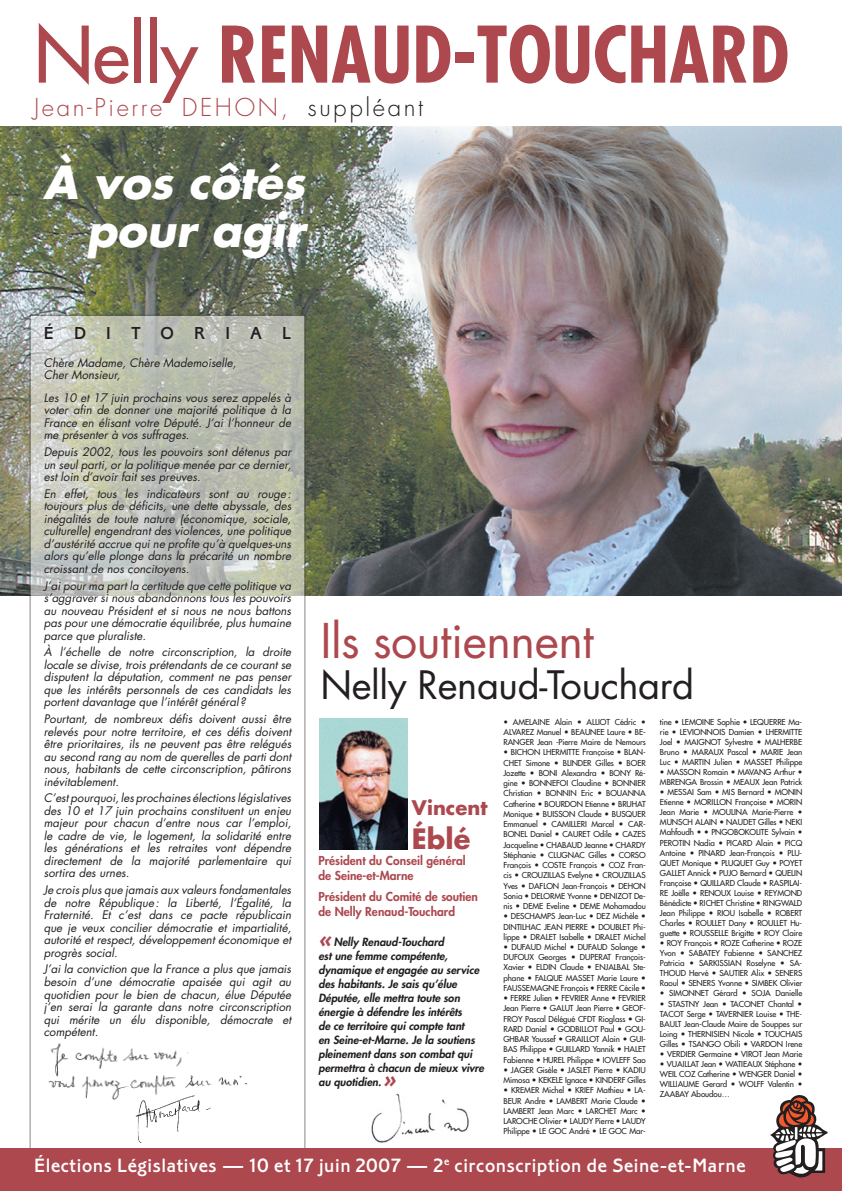
<style>
.page{position:relative;width:842px;height:1191px;background:#fff}
.page>*{position:absolute;margin:0;border:0;box-sizing:border-box;transform-origin:0 0}
.t1{font:700 condensed 75.7px "Futura LT";color:#ac484e}
.t2{font:46.6px "Futura LT";letter-spacing:-.01em;color:#ac484e}
.t3{font:italic 700 44.5px/48px "Futura LT";color:#fff;text-align:right}
.t4{font:38.1px "Futura LT";letter-spacing:-.01em;color:#231f20}
.t5{font:700 27.3px "Futura LT";color:#ac484e}
.t6{font:300 24px "Futura LT";letter-spacing:.11em;color:#ac484e}
.t7{font:20px "Corinthian Medium Plain";letter-spacing:.03em;color:#fff}
.t8{font:700 19.6px "Futura LT";color:#ac484e}
.t9{font:18px "Corinthian Medium Plain";letter-spacing:1.12em;color:#231f20}
.t10{font:800 12px/15px "Futura LT";color:#ac484e}
.t11{font:italic 11.5px/12.5px "Futura LT";color:#231f20;text-align:justify}
.t12{font:italic 800 11px/14px "Futura LT";color:#231f20}
.t13{font:8px/10.2px "Futura LT";letter-spacing:-.01em;color:#231f20;text-align:justify}
.s1{font-weight:400;font-stretch:normal}
.s2{color:#231f20}
.s3{font-weight:700;font-size:21px;color:#ac484e}
</style>
<div class="page">
<img style="left:1px;top:126px;width:841px;height:469px">
<svg style="left:30px;top:315px;width:275px;height:833px"></svg>
<div style="left:0;top:1148px;width:842px;height:43px;background:#ac484e"></div>
<svg style="left:771px;top:1095px;width:56px;height:82px"></svg>
<div style="left:35px;top:317px;width:268px;height:733px;background:#fff;opacity:.75"></div>
<img style="left:129px;top:1106px;width:87px;height:38px">
<img style="left:47px;top:1037px;width:141px;height:26px">
<img style="left:44px;top:1063px;width:211px;height:43px">
<img style="left:319px;top:718px;width:88px;height:131px">
<img style="left:371px;top:1093px;width:98px;height:50px">
<h1 class="t1" style="left:34px;top:8px;width:757px"><span class="s1">Nelly</span> RENAUD-TOUCHARD</h1>
<h3 class="t6" style="left:34px;top:93px;width:391px">Jean-Pierre DEHON, <span class="s2">suppléant</span></h3>
<h3 class="t3" style="left:43px;top:158px;width:263px">À vos côtés pour agir</h3>
<h3 class="t9" style="left:44px;top:322px;width:249px">ÉDITORIAL</h3>
<h3 class="t11" style="left:44px;top:356px;width:194px">Chère Madame, Chère Mademoiselle,<br>Cher Monsieur,</h3>
<h3 class="t11" style="left:44px;top:391px;width:249px">Les 10 et 17 juin prochains vous serez appelés à voter afin de donner une majorité politique à la France en élisant votre Député. J’ai l’honneur de me présenter à vos suffrages.</h3>
<h3 class="t11" style="left:44px;top:446px;width:249px">Depuis 2002, tous les pouvoirs sont détenus par un seul parti, or la politique menée par ce dernier, est loin d’avoir fait ses preuves.</h3>
<p class="t11" style="left:44px;top:487px;width:249px">En effet, tous les indicateurs sont au rouge : toujours plus de déficits, une dette abyssale, des inégalités de toute nature (économique, sociale, culturelle) engendrant des violences, une politique d’austérité accrue qui ne profite qu’à quelques-uns alors qu’elle plonge dans la précarité un nombre croissant de nos concitoyens.</p>
<h3 class="t11" style="left:44px;top:579px;width:249px">J’ai pour ma part la certitude que cette politique va s’aggraver si nous abandonnons tous les pouvoirs au nouveau Président et si nous ne nous battons pas pour une démocratie équilibrée, plus humaine parce que pluraliste.</h3>
<p class="t11" style="left:44px;top:646px;width:249px">À l’échelle de notre circonscription, la droite locale se divise, trois prétendants de ce courant se disputent la députation, comment ne pas penser que les intérêts personnels de ces candidats les portent davantage que l’intérêt général ?</p>
<p class="t11" style="left:44px;top:713px;width:249px">Pourtant, de nombreux défis doivent aussi être relevés pour notre territoire, et ces défis doivent être prioritaires, ils ne peuvent pas être relégués au second rang au nom de querelles de parti dont nous, habitants de cette circonscription, pâtirons inévitablement.</p>
<p class="t11" style="left:44px;top:792px;width:249px">C’est pourquoi, les prochaines élections législatives des 10 et 17 juin prochains constituent un enjeu majeur pour chacun d’entre nous car l’emploi, le cadre de vie, le logement, la solidarité entre les générations et les retraites vont dépendre directement de la majorité parlementaire qui sortira des urnes.</p>
<p class="t11" style="left:44px;top:884px;width:249px">Je crois plus que jamais aux valeurs fondamentales de notre République : la Liberté, l’Égalité, la Fraternité. Et c’est dans ce pacte républicain que je veux concilier démocratie et impartialité, autorité et respect, développement économique et progrès social.</p>
<p class="t11" style="left:44px;top:963px;width:249px">J’ai la conviction que la France a plus que jamais besoin d’une démocratie apaisée qui agit au quotidien pour le bien de chacun, élue Députée j’en serai la garante dans notre circonscription qui mérite un élu disponible, démocrate et compétent.</p>
<h2 class="t2" style="left:320px;top:611px;width:275px">Ils soutiennent</h2>
<h3 class="t4" style="left:320px;top:661px;width:375px">Nelly Renaud-Touchard</h3>
<p class="t13" style="left:503px;top:716px;width:144px">• AMELAINE Alain • ALLIOT Cédric • ALVAREZ Manuel • BEAUNEE Laure • BE-RANGER Jean -Pierre Maire de Nemours</p>
<p class="t13" style="left:503px;top:747px;width:144px">• BICHON LHERMITTE Françoise • BLAN-CHET Simone • BLINDER Gilles • BOER Jozette • BONI Alexandra • BONY Ré&shy;gine • BONNEFOI Claudine • BONNIER Christian • BONNIN Eric • BOUANNA Catherine • BOURDON Etienne • BRUHAT Monique • BUISSON Claude • BUSQUER Emmanuel • CAMILLERI Marcel • CAR-BONEL Daniel • CAURET Odile • CAZES Jacqueline • CHABAUD Jeanne • CHARDY Stéphanie • CLUGNAC Gilles • CORSO François • COSTE François • COZ Fran&shy;cis • CROUZILLAS Evelyne • CROUZILLAS Yves • DAFLON Jean-François • DEHON Sonia • DELORME Yvonne • DENIZOT De&shy;nis • DEME Eveline • DEME Mohamadou</p>
<p class="t13" style="left:503px;top:911px;width:144px">• DESCHAMPS Jean-Luc • DEZ Michèle • DINTILHAC JEAN PIERRE • DOUBLET Phi&shy;lippe • DRALET Isabelle • DRALET Michel</p>
<p class="t13" style="left:503px;top:942px;width:144px">• DUFAUD Michel • DUFAUD Solange • DUFOUX Georges • DUPERAT François-Xavier • ELDIN Claude • ENJALBAL Ste&shy;phane • FALQUE MASSET Marie Laure • FAUSSEMAGNE François • FERRE Cécile •</p>
<p class="t13" style="left:503px;top:993px;width:144px">• FERRE Julien • FEVRIER Anne • FEVRIER Jean Pierre • GALUT Jean Pierre • GEOF-FROY Pascal Délégué CFDT Rioglass • GI-RARD Daniel • GODBILLOT Paul • GOU-GHBAR Youssef • GRAILLOT Alain • GUI-BAS Philippe • GUILLARD Yannik • HALET Fabienne • HUREL Philippe • IOVLEFF Sao</p>
<p class="t13" style="left:503px;top:1064px;width:144px">• JAGER Gisèle • JASLET Pierre • KADIU<br>Mimosa • KEKELE Ignace • KINDERF Gilles</p>
<p class="t13" style="left:503px;top:1085px;width:144px">• KREMER Michel • KRIEF Mathieu • LA-BEUR Andre • LAMBERT Marie Claude • LAMBERT Jean Marc • LARCHET Marc • LAROCHE Olivier • LAUDY Pierre • LAUDY Philippe • LE GOC André • LE GOC Mar-</p>
<p class="t13" style="left:660px;top:716px;width:144px">tine • LEMOINE Sophie • LEQUERRE Ma&shy;rie • LEVIONNOIS Damien • LHERMITTE Joel • MAIGNOT Sylvestre • MALHERBE Bruno • MARAUX Pascal • MARIE Jean Luc • MARTIN Julien • MASSET Philippe</p>
<p class="t13" style="left:660px;top:767px;width:144px">• MASSON Romain • MAVANG Arthur •<br>MBRENGA Brossin • MEAUX Jean Patrick</p>
<p class="t13" style="left:660px;top:787px;width:144px">• MESSAI Sam • MIS Bernard • MONIN Etienne • MORILLON Françoise • MORIN Jean Marie • MOULINA Marie-Pierre • MUNSCH ALAIN • NAUDET Gilles • NEKI Mahfoudh • • PNGOBOKOLITE Sylvain • PEROTIN Nadia • PICARD Alain • PICQ Antoine • PINARD Jean-François • PLU-QUET Monique • PLUQUET Guy • POYET GALLET Annick • PUJO Bernard • QUELIN Françoise • QUILLARD Claude • RASPILAI-RE Joëlle • RENOUX Louise • REYMOND Bénédicte • RICHET Christine • RINGWALD Jean Philippe • RIOU Isabelle • ROBERT Charles • ROULLET Dany • ROULLET Hu&shy;guette • ROUSSELLE Brigitte • ROY Claire</p>
<p class="t13" style="left:660px;top:938px;width:144px">• ROY François • ROZE Catherine • ROZE Yvon • SABATEY Fabienne • SANCHEZ Patricia • SARKISSIAN Roselyne • SA-THOUD Hervé • SAUTIER Alix • SENERS Raoul • SENERS Yvonne • SIMBEK Olivier</p>
<p class="t13" style="left:660px;top:988px;width:144px">• SIMONNET Gérard • SOJA Danielle</p>
<p class="t13" style="left:660px;top:998px;width:144px">• STASTNY Jean • TACONET Chantal • TACOT Serge • TAVERNIER Louise • THE-BAULT Jean-Claude Maire de Souppes sur Loing • THERNISIEN Nicole • TOUCHAIS Gilles • TSANGO Obili • VARDON Irene</p>
<p class="t13" style="left:660px;top:1048px;width:144px">• VERDIER Germaine • VIROT Jean Marie</p>
<p class="t13" style="left:660px;top:1058px;width:144px">• VUAILLAT Jean • WATIEAUX Stéphane • WEIL COZ Catherine • WENGER Daniel • WILLIAUME Gerard • WOLFF Valentin • ZAABAY Aboudou…</p>
<h3 class="t8" style="left:412px;top:794px;width:77px">Vincent</h3>
<h3 class="t5" style="left:412px;top:821px;width:60px">Éblé</h3>
<h3 class="t10" style="left:318px;top:853px;width:149px">Président du Conseil général de Seine-et-Marne</h3>
<h3 class="t10" style="left:318px;top:888px;width:161px">Président du Comité de soutien de Nelly Renaud-Touchard</h3>
<p class="t12" style="left:318px;top:934px;width:167px"><span class="s3">«</span> Nelly Renaud-Touchard<br>est une femme compétente, dynamique et engagée au service des habitants. Je sais qu’élue<br>Députée, elle mettra toute son énergie à défendre les intérêts<br>de ce territoire qui compte tant<br>en Seine-et-Marne. Je la soutiens pleinement dans son combat qui permettra à chacun de mieux vivre au quotidien.<span class="s3">»</span></p>
<h3 class="t7" style="left:34px;top:1153px;width:713px">Élections Législatives — 10 et 17 juin 2007 — 2<sup>e</sup> circonscription de Seine-et-Marne</h3>
</div>
